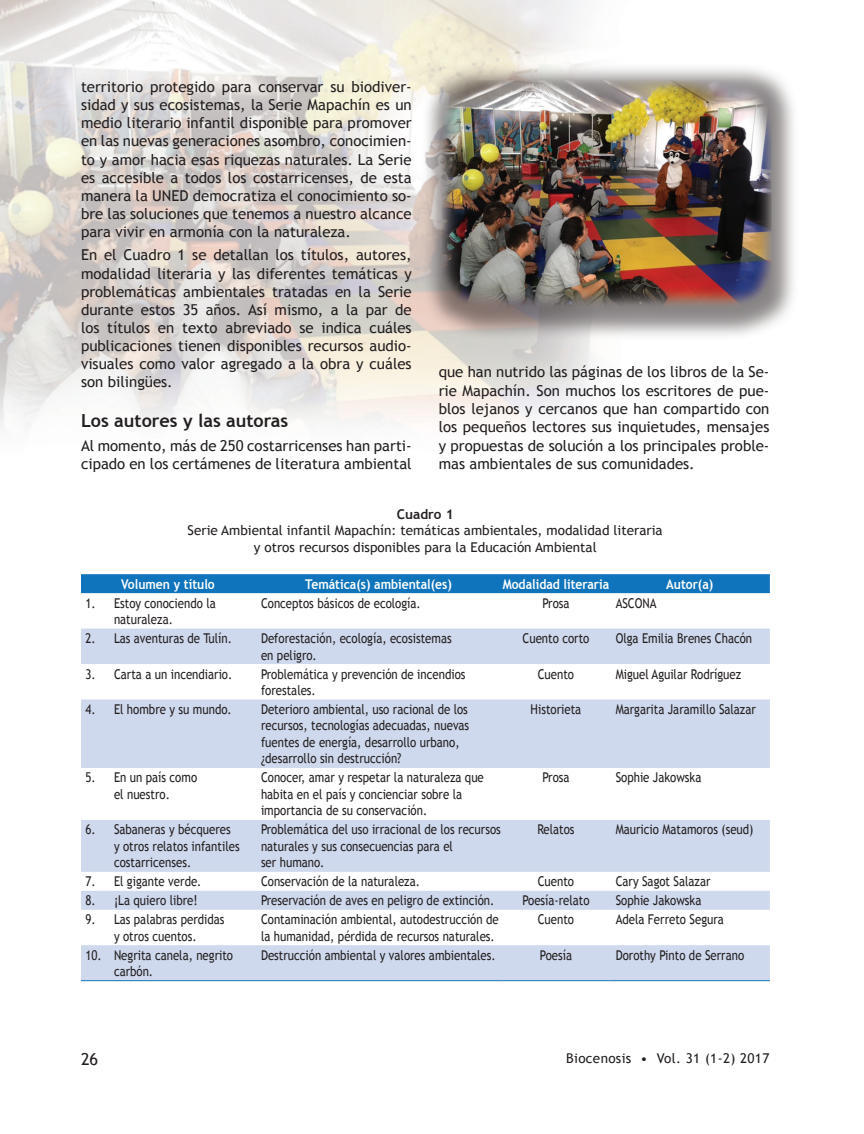
<style>
.page{position:relative;width:864px;height:1134px;background:#fff}
.page>*{position:absolute;margin:0;border:0;box-sizing:border-box;transform-origin:0 0}
._08-Subtitulo_2{font:700 18px "Trebuchet MS";color:#231f20}
.t1{font:16.5px "Trebuchet MS";color:#231f20}
._01A-TEXTO_NORMAL{font:15px/18.1px "Trebuchet MS";color:#231f20;text-align:justify}
._10C-CUADRO_CONTENID{font:13.5px/16.5px "Trebuchet MS";color:#231f20;scale:.85 1}
._10B-CUADRO_TITULO{font:13.5px "Trebuchet MS";color:#231f20}
._10C-CUADRO_CONTENID-2{font:700 13.5px "Trebuchet MS";color:#fff;scale:.9 1}
._10C-CUADRO_CONTENID-3{font:13.5px "Trebuchet MS";letter-spacing:.025em;color:#231f20}
._10A-CUADRO_NUMERO{font:700 13.5px "Trebuchet MS";color:#231f20}
</style>
<div class="page">
<img style="left:0;top:0;width:794px;height:427px">
<div style="left:81px;top:574px;width:689px;height:19px;background:#1074bc"></div>
<svg style="left:81px;top:629px;width:689px;height:351px;fill:#cfd9ed"></svg>
<hr style="left:81px;top:980px;width:174px;height:1px;background:#1074bc">
<hr style="left:255px;top:980px;width:247px;height:1px;background:#1074bc">
<hr style="left:502px;top:980px;width:108px;height:1px;background:#1074bc">
<hr style="left:610px;top:980px;width:160px;height:1px;background:#1074bc">
<p class="_01A-TEXTO_NORMAL" style="left:81px;top:78px;width:332px">territorio protegido para conservar su biodiver&shy;sidad y sus ecosistemas, la Serie Mapachín es un medio literario infantil disponible para promover en las nuevas generaciones asombro, conocimien&shy;to y amor hacia esas riquezas naturales. La Serie es accesible a todos los costarricenses, de esta manera la UNED democratiza el conocimiento so&shy;bre las soluciones que tenemos a nuestro alcance para vivir en armonía con la naturaleza.</p>
<p class="_01A-TEXTO_NORMAL" style="left:81px;top:246px;width:332px">En el Cuadro 1 se detallan los títulos, autores, modalidad literaria y las diferentes temáticas y problemáticas ambientales tratadas en la Serie durante estos 35 años. Así mismo, a la par de los títulos en texto abreviado se indica cuáles publicaciones tienen disponibles recursos audio&shy;visuales como valor agregado a la obra y cuáles son bilingües.</p>
<p class="_08-Subtitulo_2" style="left:81px;top:410px;width:209px">Los autores y las autoras</p>
<p class="_01A-TEXTO_NORMAL" style="left:81px;top:437px;width:332px">Al momento, más de 250 costarricenses han parti&shy;cipado en los certámenes de literatura ambiental</p>
<p class="_01A-TEXTO_NORMAL" style="left:439px;top:363px;width:332px">que han nutrido las páginas de los libros de la Se&shy;rie Mapachín. Son muchos los escritores de pue&shy;blos lejanos y cercanos que han compartido con los pequeños lectores sus inquietudes, mensajes y propuestas de solución a los principales proble&shy;mas ambientales de sus comunidades.</p>
<p class="_10A-CUADRO_NUMERO" style="left:397px;top:505px;width:58px">Cuadro 1</p>
<p class="_10B-CUADRO_TITULO" style="left:188px;top:522px;width:477px">Serie Ambiental infantil Mapachín: temáticas ambientales, modalidad literaria</p>
<p class="_10B-CUADRO_TITULO" style="left:254px;top:539px;width:344px">y otros recursos disponibles para la Educación Ambiental</p>
<p class="_10C-CUADRO_CONTENID-2" style="left:121px;top:575px;width:106px">Volumen y título</p>
<p class="_10C-CUADRO_CONTENID-2" style="left:305px;top:575px;width:164px">Temática(s) ambiental(es)</p>
<p class="_10C-CUADRO_CONTENID-2" style="left:503px;top:575px;width:120px">Modalidad literaria</p>
<p class="_10C-CUADRO_CONTENID-2" style="left:666px;top:575px;width:54px">Autor(a)</p>
<p class="_10C-CUADRO_CONTENID" style="left:114px;top:595px;width:121px;text-indent:-28px">1. Estoy conociendo la naturaleza.</p>
<p class="_10C-CUADRO_CONTENID" style="left:261px;top:595px;width:189px">Conceptos básicos de ecología.</p>
<p class="_10C-CUADRO_CONTENID" style="left:542px;top:595px;width:33px">Prosa</p>
<p class="_10C-CUADRO_CONTENID" style="left:616px;top:595px;width:50px">ASCONA</p>
<p class="_10C-CUADRO_CONTENID" style="left:86px;top:630px;width:174px">2. Las aventuras de Tulín.</p>
<p class="_10C-CUADRO_CONTENID" style="left:261px;top:630px;width:226px">Deforestación, ecología, ecosistemas</p>
<p class="_10C-CUADRO_CONTENID" style="left:261px;top:647px;width:67px">en peligro.</p>
<p class="_10C-CUADRO_CONTENID" style="left:523px;top:630px;width:80px">Cuento corto</p>
<p class="_10C-CUADRO_CONTENID" style="left:616px;top:630px;width:162px">Olga Emilia Brenes Chacón</p>
<p class="_10C-CUADRO_CONTENID" style="left:86px;top:666px;width:174px">3. Carta a un incendiario.</p>
<p class="_10C-CUADRO_CONTENID" style="left:261px;top:666px;width:242px">Problemática y prevención de incendios forestales.</p>
<p class="_10C-CUADRO_CONTENID" style="left:538px;top:666px;width:44px">Cuento</p>
<p class="_10C-CUADRO_CONTENID" style="left:616px;top:666px;width:149px">Miguel Aguilar Rodríguez</p>
<p class="_10C-CUADRO_CONTENID" style="left:86px;top:701px;width:174px">4. El hombre y su mundo.</p>
<p class="_10C-CUADRO_CONTENID" style="left:261px;top:701px;width:247px">Deterioro ambiental, uso racional de los recursos, tecnologías adecuadas, nuevas fuentes de energía, desarrollo urbano, ¿desarrollo sin destrucción?</p>
<p class="_10C-CUADRO_CONTENID" style="left:531px;top:701px;width:61px">Historieta</p>
<p class="_10C-CUADRO_CONTENID" style="left:616px;top:701px;width:166px">Margarita Jaramillo Salazar</p>
<p class="_10C-CUADRO_CONTENID" style="left:86px;top:770px;width:133px">5. En un país como</p>
<p class="_10C-CUADRO_CONTENID" style="left:114px;top:786px;width:67px">el nuestro.</p>
<p class="_10C-CUADRO_CONTENID" style="left:261px;top:770px;width:264px">Conocer, amar y respetar la naturaleza que habita en el país y concienciar sobre la importancia de su conservación.</p>
<p class="_10C-CUADRO_CONTENID" style="left:542px;top:770px;width:33px">Prosa</p>
<p class="_10C-CUADRO_CONTENID" style="left:616px;top:770px;width:102px">Sophie Jakowska</p>
<p class="_10C-CUADRO_CONTENID" style="left:114px;top:822px;width:149px;text-indent:-28px">6. Sabaneras y bécqueres y otros relatos infantiles costarricenses.</p>
<p class="_10C-CUADRO_CONTENID" style="left:261px;top:822px;width:284px">Problemática del uso irracional de los recursos naturales y sus consecuencias para el</p>
<p class="_10C-CUADRO_CONTENID" style="left:261px;top:855px;width:76px">ser humano.</p>
<p class="_10C-CUADRO_CONTENID" style="left:537px;top:822px;width:45px">Relatos</p>
<p class="_10C-CUADRO_CONTENID" style="left:616px;top:822px;width:164px">Mauricio Matamoros (seud)</p>
<p class="_10C-CUADRO_CONTENID" style="left:86px;top:873px;width:138px">7. El gigante verde.</p>
<p class="_10C-CUADRO_CONTENID" style="left:261px;top:873px;width:189px">Conservación de la naturaleza.</p>
<p class="_10C-CUADRO_CONTENID" style="left:538px;top:873px;width:44px">Cuento</p>
<p class="_10C-CUADRO_CONTENID" style="left:616px;top:873px;width:113px">Cary Sagot Salazar</p>
<p class="_10C-CUADRO_CONTENID" style="left:86px;top:892px;width:134px">8. ¡La quiero libre!</p>
<p class="_10C-CUADRO_CONTENID" style="left:261px;top:892px;width:276px">Preservación de aves en peligro de extinción.</p>
<p class="_10C-CUADRO_CONTENID" style="left:522px;top:892px;width:81px">Poesía-relato</p>
<p class="_10C-CUADRO_CONTENID" style="left:616px;top:892px;width:102px">Sophie Jakowska</p>
<p class="_10C-CUADRO_CONTENID" style="left:86px;top:911px;width:165px;text-align:center">9. Las palabras perdidas y otros cuentos.</p>
<p class="_10C-CUADRO_CONTENID" style="left:261px;top:911px;width:281px">Contaminación ambiental, autodestrucción de la humanidad, pérdida de recursos naturales.</p>
<p class="_10C-CUADRO_CONTENID" style="left:538px;top:911px;width:44px">Cuento</p>
<p class="_10C-CUADRO_CONTENID" style="left:616px;top:911px;width:129px">Adela Ferreto Segura</p>
<p class="_10C-CUADRO_CONTENID" style="left:114px;top:947px;width:142px;text-indent:-28px">10. Negrita canela, negrito carbón.</p>
<p class="_10C-CUADRO_CONTENID" style="left:261px;top:947px;width:278px">Destrucción ambiental y valores ambientales.</p>
<p class="_10C-CUADRO_CONTENID" style="left:540px;top:947px;width:39px">Poesía</p>
<p class="_10C-CUADRO_CONTENID" style="left:616px;top:947px;width:153px">Dorothy Pinto de Serrano</p>
<p class="t1" style="left:81px;top:1049px;width:19px">26</p>
<p class="_10C-CUADRO_CONTENID-3" style="left:566px;top:1050px;width:205px">Biocenosis • Vol. 31 (1-2) 2017</p>
</div>
